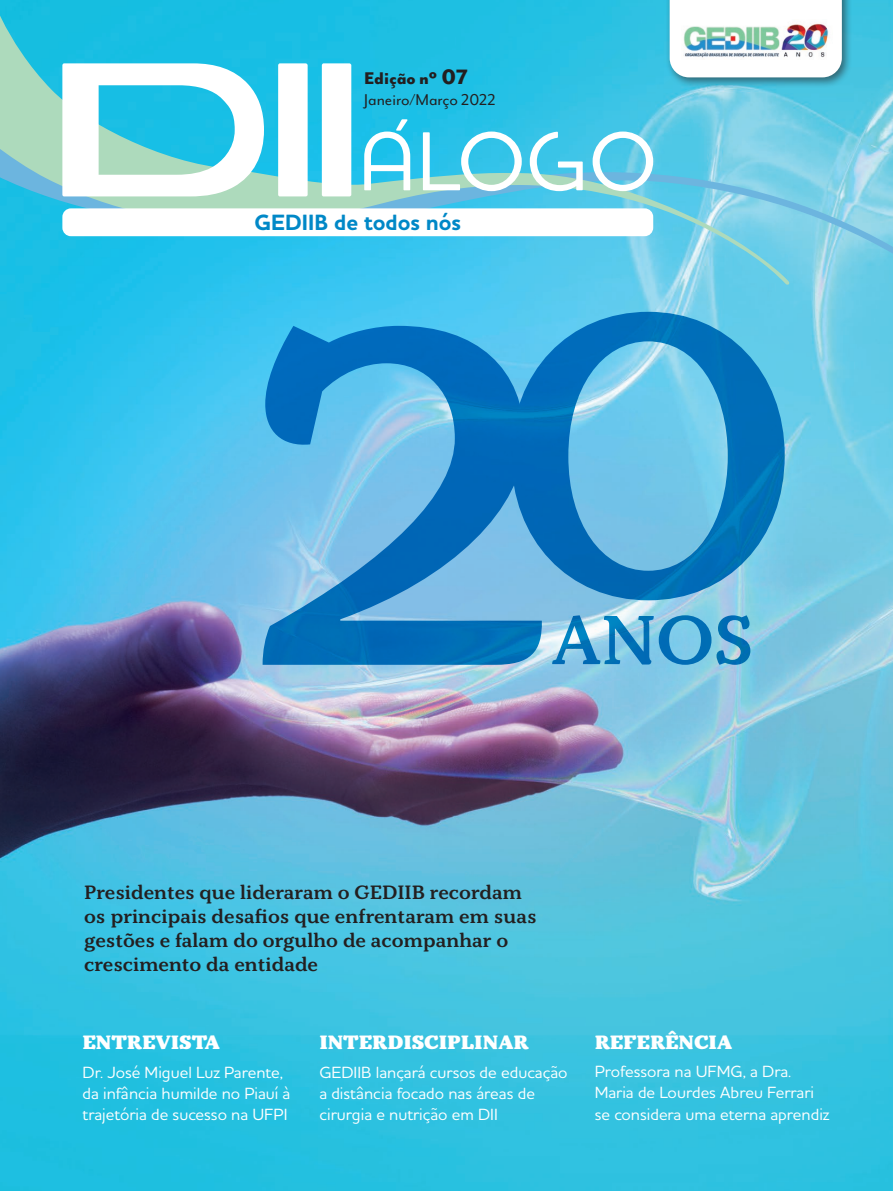
<style>
.page{position:relative;width:893px;height:1191px;background:#fff}
.page>*{position:absolute;margin:0;border:0;box-sizing:border-box;transform-origin:0 0}
.t1{font:700 22.5px "Houschka Pro";color:#0088c7}
.t2{font:600 19.5px/24px "Kopius";color:#231f20}
.t3{font:900 19.5px "Kopius";color:#fff}
.t4{font:800 19.5px "Mr Eaves Mod OT";color:#231f20}
.t5{font:18px "Mr Eaves Mod OT";color:#231f20}
.t6{font:500 16.5px/21px "Houschka Pro";color:#fff}
.s1{font-size:24px}
</style>
<div class="page">
<img style="left:0;top:0;width:893px;height:1191px">
<svg style="left:552px;top:615px;width:198px;height:50px;background:#60add5"></svg>
<svg style="left:263px;top:337px;width:279px;height:328px;background:#4199d2"></svg>
<svg style="left:511px;top:337px;width:274px;height:263px;background:#43a0d4"></svg>
<svg style="left:0;top:30px;width:893px;height:307px;background:#52c4e8"></svg>
<svg style="left:0;top:0;width:791px;height:286px;background:#43c5e3"></svg>
<div style="left:666px;top:0;width:186px;height:88px;background:#231f20;opacity:.55"></div>
<svg style="left:670px;top:0;width:172px;height:77px"></svg>
<svg style="left:62px;top:63px;width:202px;height:133px"></svg>
<div style="left:278px;top:63px;width:30px;height:133px;background:#fff;border-radius:2px"></div>
<div style="left:322px;top:63px;width:29px;height:133px;background:#fff;border-radius:2px"></div>
<svg style="left:423px;top:131px;width:99px;height:60px"></svg>
<svg style="left:530px;top:132px;width:53px;height:59px"></svg>
<svg style="left:593px;top:131px;width:60px;height:60px"></svg>
<svg style="left:364px;top:119px;width:46px;height:71px"></svg>
<div style="left:62px;top:208px;width:591px;height:28px;background:#fff;border-radius:9px"></div>
<img style="left:681px;top:19px;width:151px;height:41px">
<p class="t4" style="left:364px;top:67px;width:105px">Edição nº <span class="s1">07</span></p>
<p class="t5" style="left:364px;top:90px;width:133px">Janeiro/Março 2022</p>
<h1 class="t1" style="left:254px;top:208px;width:208px">GEDIIB de todos nós</h1>
<p class="t2" style="left:84px;top:879px;width:454px">Presidentes que lideraram o GEDIIB recordam os principais desafios que enfrentaram em suas gestões e falam do orgulho de acompanhar o crescimento da entidade</p>
<p class="t3" style="left:83px;top:1030px;width:139px">ENTREVISTA</p>
<p class="t6" style="left:83px;top:1061px;width:209px">Dr. José Miguel Luz Parente, da infância humilde no Piauí à trajetória de sucesso na UFPI</p>
<p class="t3" style="left:319px;top:1030px;width:211px">INTERDISCIPLINAR</p>
<p class="t6" style="left:319px;top:1061px;width:250px">GEDIIB lançará cursos de educação a distância focado nas áreas de cirurgia e nutrição em DII</p>
<p class="t3" style="left:595px;top:1030px;width:139px">REFERÊNCIA</p>
<p class="t6" style="left:595px;top:1061px;width:236px">Professora na UFMG, a Dra.<br>Maria de Lourdes Abreu Ferrari se considera uma eterna aprendiz</p>
</div>
